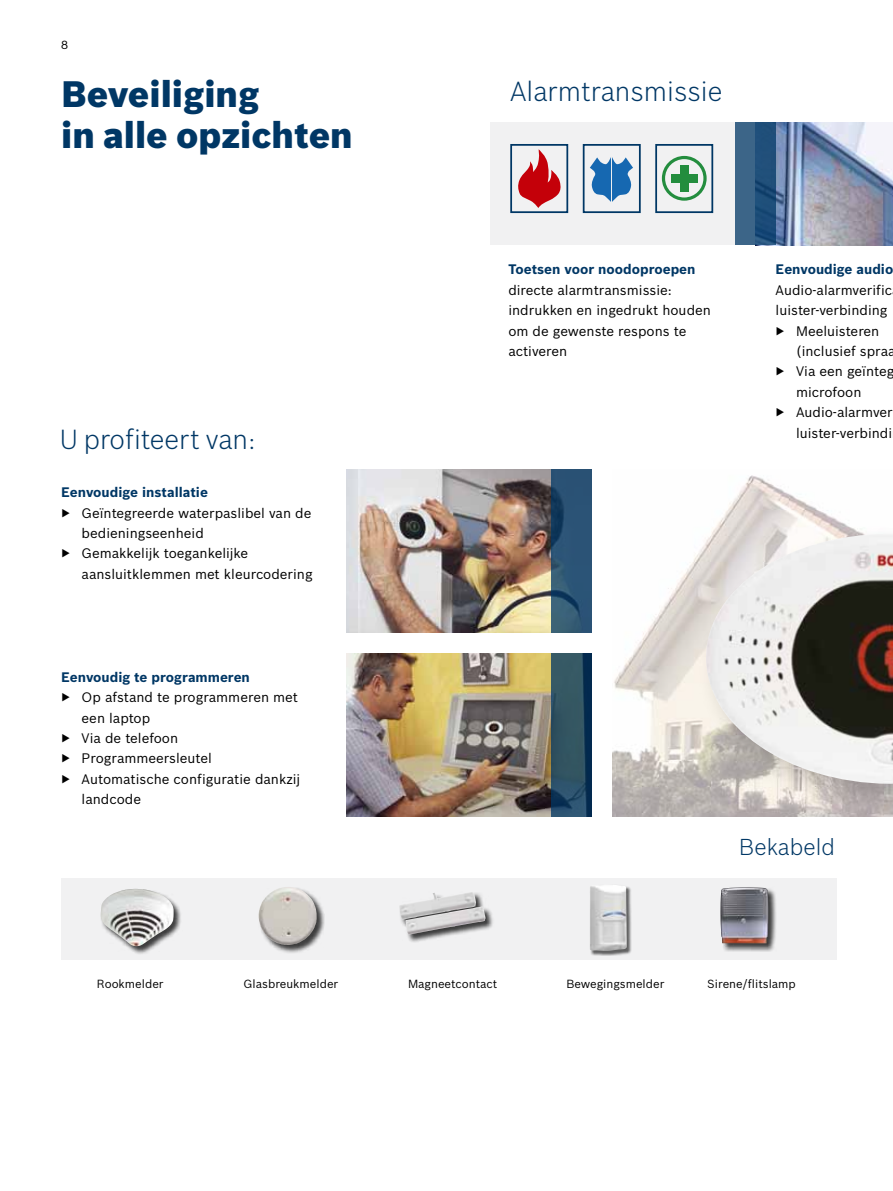
<style>
.page{position:relative;width:893px;height:1191px;background:#fff}
.page>*{position:absolute;margin:0;border:0;box-sizing:border-box;transform-origin:0 0}
.t1{font:900 36px/40.8px "Bosch Sans";color:#003765}
.t2{font:300 27px "Bosch Sans";color:#003765}
.t3{font:300 22.5px "Bosch Sans";letter-spacing:.005em;color:#003765}
.t4{font:13.5px/20.4px "Bosch Sans";color:#000}
.t5{font:700 13.5px "Bosch Sans";color:#003765}
.t6{font:11.55px "Bosch Sans";color:#000}
</style>
<div class="page">
<div style="left:490px;top:122px;width:265px;height:123px;background:#f1f1f2"></div>
<img style="left:776px;top:122px;width:117px;height:123px">
<div style="left:61px;top:908px;width:776px;height:51px;background:#f1f1f2"></div>
<div style="left:61px;top:878px;width:776px;height:30px;background:#f1f1f2"></div>
<div style="left:100px;top:889px;width:82px;height:65px;background:#000;opacity:.75"></div>
<img style="left:100px;top:889px;width:74px;height:57px">
<div style="left:258px;top:886px;width:67px;height:67px;background:#000;opacity:.75"></div>
<img style="left:258px;top:887px;width:59px;height:58px">
<div style="left:399px;top:891px;width:95px;height:52px;background:#000;opacity:.75"></div>
<img style="left:399px;top:891px;width:87px;height:43px">
<div style="left:720px;top:886px;width:58px;height:66px;background:#000;opacity:.75"></div>
<img style="left:720px;top:887px;width:48px;height:56px">
<div style="left:590px;top:884px;width:42px;height:72px;background:#000;opacity:.6"></div>
<img style="left:590px;top:884px;width:37px;height:66px">
<img style="left:347px;top:469px;width:204px;height:164px">
<img style="left:347px;top:653px;width:204px;height:163px">
<div style="left:510px;top:144px;width:58px;height:69px;background:#f1f1f2;border:2px solid #003765"></div>
<svg style="left:518px;top:149px;width:43px;height:59px"></svg>
<div style="left:655px;top:144px;width:58px;height:69px;background:#f1f1f2;border:2px solid #003765"></div>
<div style="left:583px;top:144px;width:58px;height:69px;background:#f1f1f2;border:2px solid #003765"></div>
<svg style="left:590px;top:157px;width:43px;height:45px"></svg>
<img style="left:612px;top:475px;width:231px;height:341px">
<div style="left:695px;top:523px;width:198px;height:297px;background:#000;opacity:.2"></div>
<img style="left:705px;top:534px;width:188px;height:250px">
<svg style="left:662px;top:156px;width:45px;height:45px"></svg>
<svg style="left:735px;top:122px;width:41px;height:123px;background:#2c5880"></svg>
<svg style="left:551px;top:469px;width:41px;height:164px;background:#2a5272"></svg>
<svg style="left:551px;top:653px;width:41px;height:163px;background:#274b5f"></svg>
<p class="t6" style="left:61px;top:36px;width:8px">8</p>
<h1 class="t1" style="left:61px;top:72px;width:293px">Beveiliging<br>in alle opzichten</h1>
<h2 class="t2" style="left:60px;top:420px;width:197px">U profiteert van:</h2>
<p class="t5" style="left:61px;top:482px;width:148px">Eenvoudige installatie</p>
<p class="t4" style="left:61px;top:501px;width:252px">▶ Geïntegreerde waterpaslibel van de</p>
<p class="t4" style="left:82px;top:522px;width:124px">bedieningseenheid</p>
<p class="t4" style="left:61px;top:542px;width:189px">▶ Gemakkelijk toegankelijke</p>
<p class="t4" style="left:82px;top:563px;width:232px">aansluitklemmen met kleurcodering</p>
<p class="t5" style="left:61px;top:666px;width:190px">Eenvoudig te programmeren</p>
<p class="t4" style="left:61px;top:686px;width:238px">▶ Op afstand te programmeren met</p>
<p class="t4" style="left:82px;top:706px;width:70px">een laptop</p>
<p class="t4" style="left:61px;top:727px;width:119px">▶ Via de telefoon</p>
<p class="t4" style="left:61px;top:747px;width:152px">▶ Programmeersleutel</p>
<p class="t4" style="left:61px;top:768px;width:241px">▶ Automatische configuratie dankzij</p>
<p class="t4" style="left:82px;top:788px;width:61px">landcode</p>
<h2 class="t2" style="left:510px;top:72px;width:214px">Alarmtransmissie</h2>
<p class="t5" style="left:508px;top:259px;width:189px">Toetsen voor noodoproepen</p>
<p class="t4" style="left:508px;top:279px;width:204px">directe alarmtransmissie: indrukken en ingedrukt houden om de gewenste respons te activeren</p>
<p class="t5" style="left:776px;top:259px;width:119px">Eenvoudige audio</p>
<p class="t4" style="left:776px;top:279px;width:118px">Audio-alarmverific</p>
<p class="t4" style="left:776px;top:299px;width:113px">luister-verbinding</p>
<p class="t4" style="left:776px;top:319px;width:105px">▶ Meeluisteren</p>
<p class="t4" style="left:796px;top:340px;width:101px">(inclusief spraa</p>
<p class="t4" style="left:776px;top:360px;width:120px">▶ Via een geïnteg</p>
<p class="t4" style="left:796px;top:381px;width:67px">microfoon</p>
<p class="t4" style="left:776px;top:401px;width:119px">▶ Audio-alarmver</p>
<p class="t4" style="left:796px;top:422px;width:98px">luister-verbindi</p>
<h3 class="t3" style="left:739px;top:831px;width:97px">Bekabeld</h3>
<p class="t6" style="left:97px;top:975px;width:68px">Rookmelder</p>
<p class="t6" style="left:244px;top:975px;width:96px">Glasbreukmelder</p>
<p class="t6" style="left:408px;top:975px;width:91px">Magneetcontact</p>
<p class="t6" style="left:566px;top:975px;width:99px">Bewegingsmelder</p>
<p class="t6" style="left:707px;top:975px;width:90px">Sirene/flitslamp</p>
</div>
